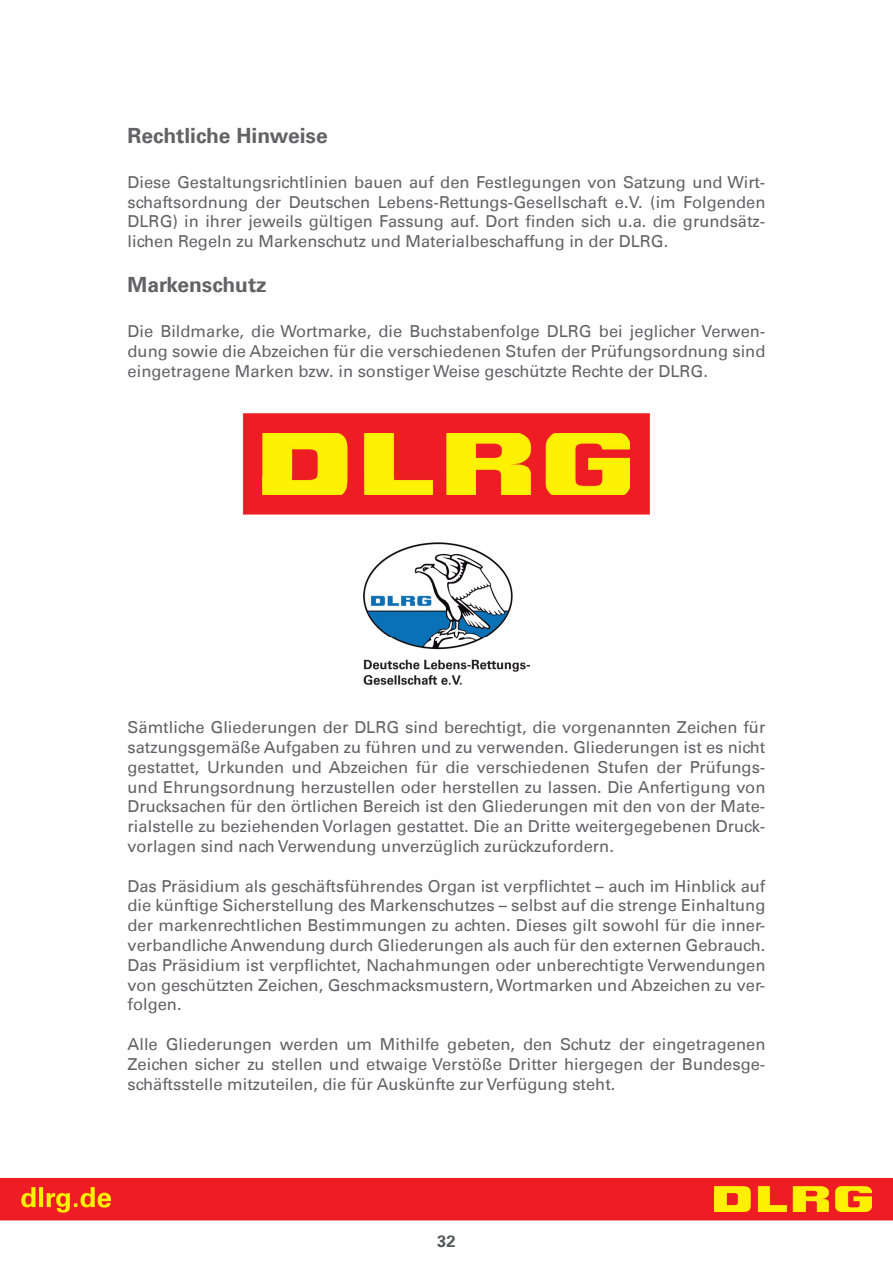
<style>
.page{position:relative;width:893px;height:1263px;background:#fff}
.page>*{position:absolute;margin:0;border:0;box-sizing:border-box;transform-origin:0 0}
.t1{font:700 21px "DLRG Univers";color:#636366}
.t2{font:16.5px/19.8px "DLRG Univers";color:#636366;text-align:justify}
.t3{font:700 16.5px "DLRG Univers";color:#57585a}
</style>
<div class="page">
<div style="left:0;top:1178px;width:893px;height:42px;background:#ee1d23"></div>
<img style="left:714px;top:1186px;width:158px;height:25px">
<div style="left:242px;top:413px;width:409px;height:102px;background:#ee1d23"></div>
<hr style="left:242px;top:413px;width:1px;height:102px;background:#fff">
<img style="left:263px;top:433px;width:367px;height:61px">
<hr style="left:650px;top:413px;width:1px;height:102px;background:#fff">
<img style="left:363px;top:542px;width:166px;height:142px">
<p class="t1" style="left:128px;top:123px;width:202px">Rechtliche Hinweise</p>
<p class="t2" style="left:128px;top:172px;width:639px">Diese Gestaltungsrichtlinien bauen auf den Festlegungen von Satzung und Wirt&shy;schaftsordnung der Deutschen Lebens-Rettungs-Gesellschaft e.V. (im Folgenden DLRG) in ihrer jeweils gültigen Fassung auf. Dort finden sich u.a. die grundsätz&shy;lichen Regeln zu Markenschutz und Materialbeschaffung in der DLRG.</p>
<p class="t1" style="left:128px;top:272px;width:141px">Markenschutz</p>
<p class="t2" style="left:128px;top:321px;width:639px">Die Bildmarke, die Wortmarke, die Buchstabenfolge DLRG bei jeglicher Verwen&shy;dung sowie die Abzeichen für die verschiedenen Stufen der Prüfungsordnung sind eingetragene Marken bzw. in sonstiger Weise geschützte Rechte der DLRG.</p>
<p class="t2" style="left:128px;top:717px;width:639px">Sämtliche Gliederungen der DLRG sind berechtigt, die vorgenannten Zeichen für satzungsgemäße Aufgaben zu führen und zu verwenden. Gliederungen ist es nicht gestattet, Urkunden und Abzeichen für die verschiedenen Stufen der Prüfungs&shy;und Ehrungsordnung herzustellen oder herstellen zu lassen. Die Anfertigung von Drucksachen für den örtlichen Bereich ist den Gliederungen mit den von der Mate&shy;rialstelle zu beziehenden Vorlagen gestattet. Die an Dritte weitergegebenen Druck&shy;vorlagen sind nach Verwendung unverzüglich zurückzufordern.</p>
<p class="t2" style="left:128px;top:876px;width:639px">Das Präsidium als geschäftsführendes Organ ist verpflichtet – auch im Hinblick auf die künftige Sicherstellung des Markenschutzes – selbst auf die strenge Einhaltung der markenrechtlichen Bestimmungen zu achten. Dieses gilt sowohl für die inner&shy;verbandliche Anwendung durch Gliederungen als auch für den externen Gebrauch.<br>Das Präsidium ist verpflichtet, Nachahmungen oder unberechtigte Verwendungen von geschützten Zeichen, Geschmacksmustern, Wortmarken und Abzeichen zu ver&shy;folgen.</p>
<p class="t2" style="left:128px;top:1034px;width:639px">Alle Gliederungen werden um Mithilfe gebeten, den Schutz der eingetragenen Zeichen sicher zu stellen und etwaige Verstöße Dritter hiergegen der Bundesge&shy;schäftsstelle mitzuteilen, die für Auskünfte zur Verfügung steht.</p>
<p class="t3" style="left:437px;top:1232px;width:20px">32</p>
</div>
